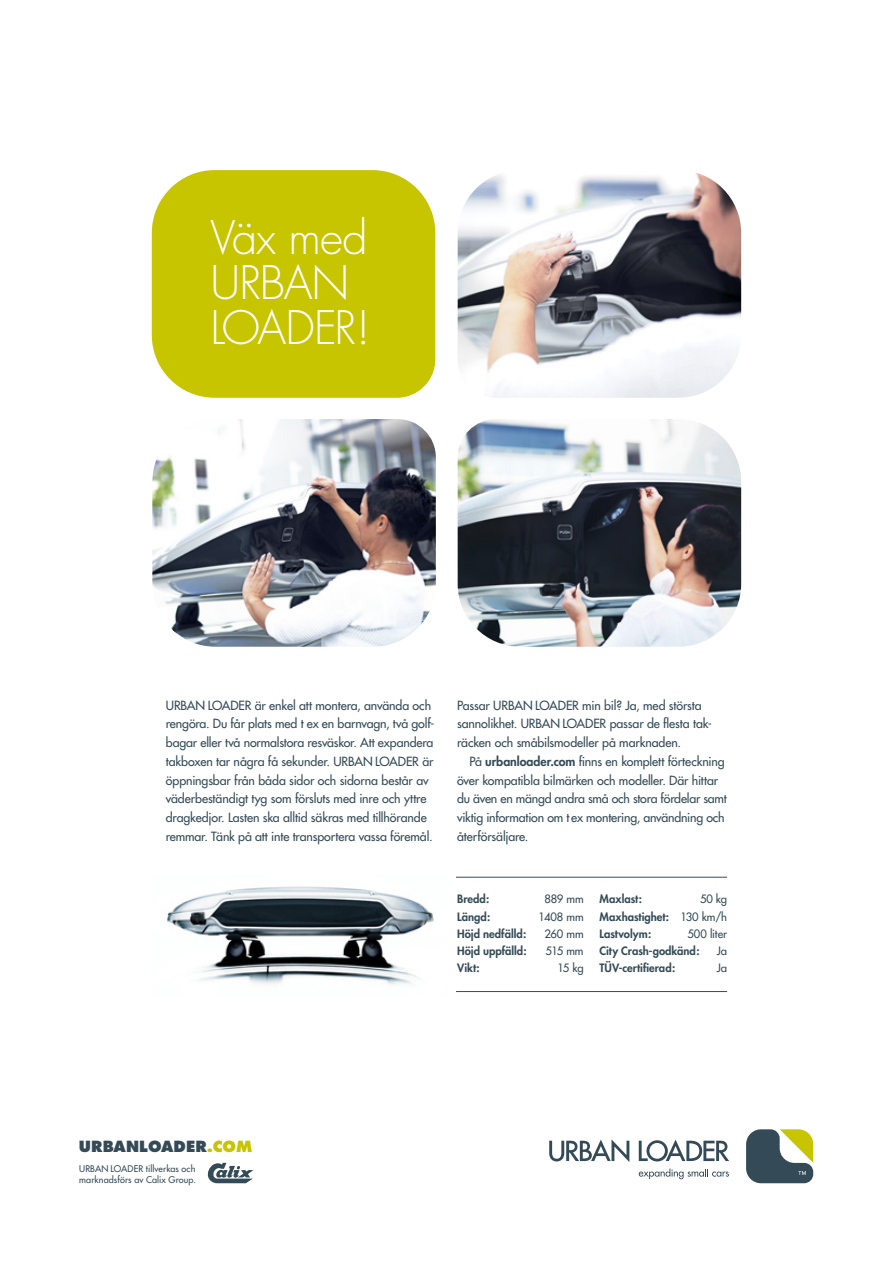
<style>
.page{position:relative;width:893px;height:1263px;background:#fff}
.page>*{position:absolute;margin:0;border:0;box-sizing:border-box;transform-origin:0 0}
.t1{font:300 45px/45px "Futura";letter-spacing:-.025em;color:#fff}
.t2{font:800 15px "Futura";letter-spacing:.005em;color:#344b57}
.t3{font:12.3px/18.8px "Futura";letter-spacing:-.01em;color:#344b57}
.t4{font:800 11.25px/17.2px "Futura";color:#344b57}
.t5{font:11.25px/17.2px "Futura";letter-spacing:-.01em;color:#344b57;text-align:right}
.t6{font:9px/11.2px "Futura";letter-spacing:.01em;color:#344b57}
.s1{font-weight:800}
.s2{color:#c7c400}
</style>
<div class="page">
<img style="left:167px;top:886px;width:267px;height:99px">
<svg style="left:207px;top:1163px;width:47px;height:20px"></svg>
<img style="left:458px;top:173px;width:283px;height:225px">
<img style="left:152px;top:419px;width:284px;height:228px">
<div style="left:152px;top:170px;width:283px;height:228px;background:#c7c400"></div>
<hr style="left:456px;top:877px;width:271px;height:1px;background:#344b57">
<hr style="left:456px;top:991px;width:271px;height:1px;background:#344b57">
<svg style="left:549px;top:1140px;width:80px;height:22px"></svg>
<svg style="left:639px;top:1140px;width:90px;height:21px"></svg>
<svg style="left:639px;top:1168px;width:90px;height:11px"></svg>
<svg style="left:746px;top:1129px;width:67px;height:54px"></svg>
<img style="left:458px;top:419px;width:283px;height:228px">
<h1 class="t1" style="left:210px;top:216px;width:161px">VÄX MED<br>URBAN<br>LOADER!</h1>
<p class="t3" style="left:166px;top:696px;width:270px">Urban Loader är enkel att montera, använda och rengöra. Du får plats med t ex en barnvagn, två golf&shy;bagar eller två normalstora resväskor. Att expandera takboxen tar några få sekunder. Urban Loader är öppningsbar från båda sidor och sidorna består av väderbeständigt tyg som försluts med inre och yttre dragkedjor. Lasten ska alltid säkras med tillhörande remmar. Tänk på att inte transportera vassa föremål.</p>
<p class="t3" style="left:457px;top:696px;width:256px">Passar Urban Loader min bil? Ja, med största sannolikhet. Urban Loader passar de flesta tak&shy;räcken och småbilsmodeller på marknaden.</p>
<p class="t3" style="left:457px;top:752px;width:271px;text-indent:12px">På <span class="s1">urbanloader.com</span> finns en komplett förteckning över kompatibla bilmärken och modeller. Där hittar du även en mängd andra små och stora fördelar samt viktig information om tex montering, användning och återförsäljare.</p>
<p class="t2" style="left:79px;top:1137px;width:175px">URBANLOADER<span class="s2">.COM</span></p>
<p class="t6" style="left:79px;top:1163px;width:118px">Urban Loader tillverkas och marknadsförs av Calix Group.</p>
<p class="t5" style="left:539px;top:891px;width:47px">889 mm<br>1408 mm<br>260 mm<br>515 mm<br>15 kg</p>
<p class="t5" style="left:680px;top:891px;width:48px">50 kg<br>130 km/h<br>500 liter<br>Ja<br>Ja</p>
<p class="t4" style="left:457px;top:890px;width:71px">Bredd:<br>Längd:<br>Höjd nedfälld:<br>Höjd uppfälld:<br>Vikt:</p>
<p class="t4" style="left:600px;top:890px;width:102px">Maxlast:<br>Maxhastighet:<br>Lastvolym:<br>City Crash-godkänd:<br>TÜV-certifierad:</p>
</div>
